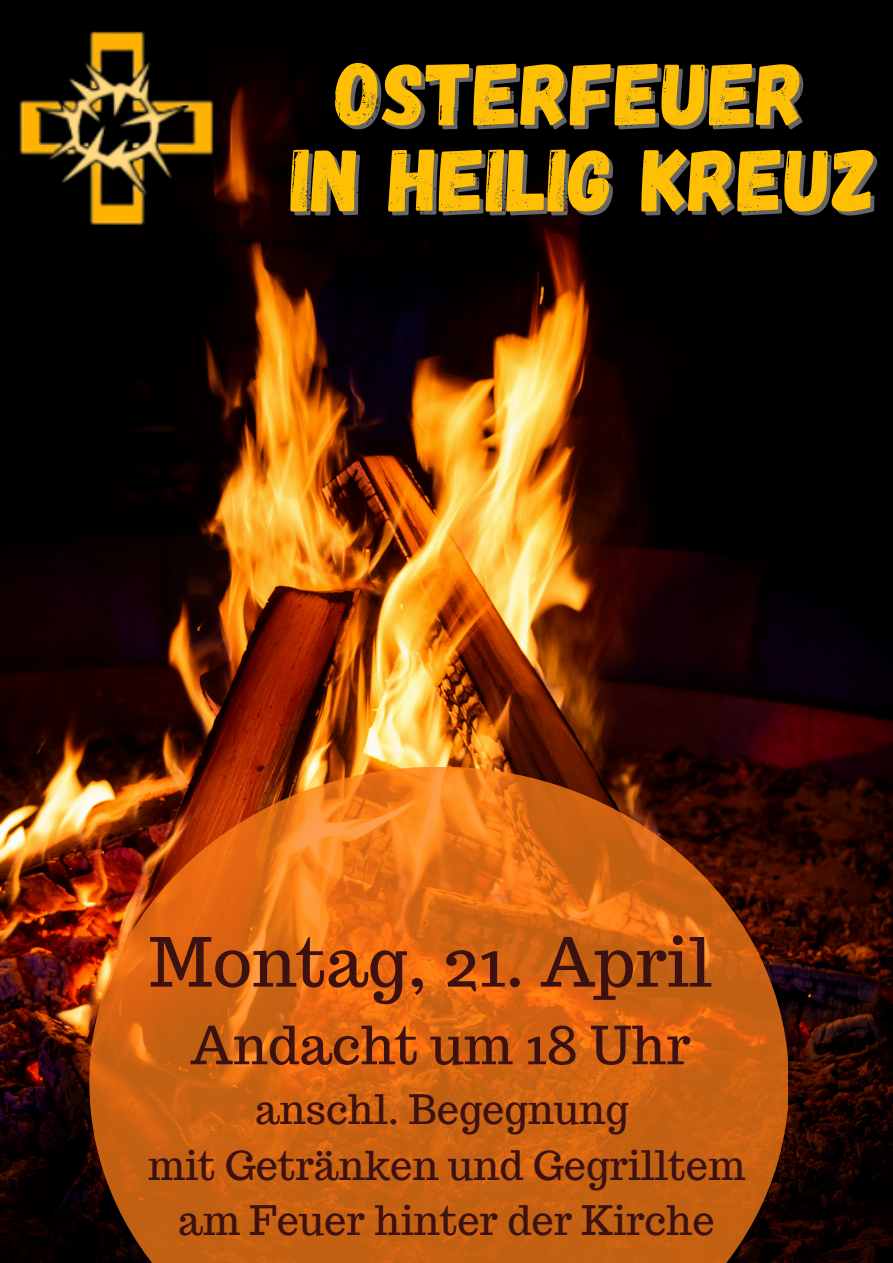
<style>
.page{position:relative;width:893px;height:1263px;background:#fff}
.page>*{position:absolute;margin:0;border:0;box-sizing:border-box;transform-origin:0 0}
.t1{font:88.35px "Gagalin";letter-spacing:.015em;color:#ffc003}
.t2{font:67.5px "Trocchi";color:#3b1111}
.t3{font:52.5px "Trocchi";color:#3b1111}
.t4{font:39.75px "Trocchi";color:#3b1111}
</style>
<div class="page">
<img style="left:0;top:0;width:893px;height:1263px">
<img style="left:0;top:0;width:344px;height:257px">
<svg style="left:89px;top:767px;width:699px;height:496px;background:#c45d12"></svg>
<p class="t1" style="left:336px;top:37px;width:471px">OSTERFEUER</p>
<p class="t1" style="left:291px;top:123px;width:587px">IN HEILIG KREUZ</p>
<p class="t2" style="left:149px;top:918px;width:564px">Montag, 21. April</p>
<p class="t3" style="left:190px;top:1011px;width:502px">Andacht um 18 Uhr</p>
<p class="t4" style="left:255px;top:1084px;width:375px">anschl. Begegnung</p>
<p class="t4" style="left:148px;top:1139px;width:599px">mit Getränken und Gegrilltem</p>
<p class="t4" style="left:178px;top:1194px;width:538px">am Feuer hinter der Kirche</p>
</div>
